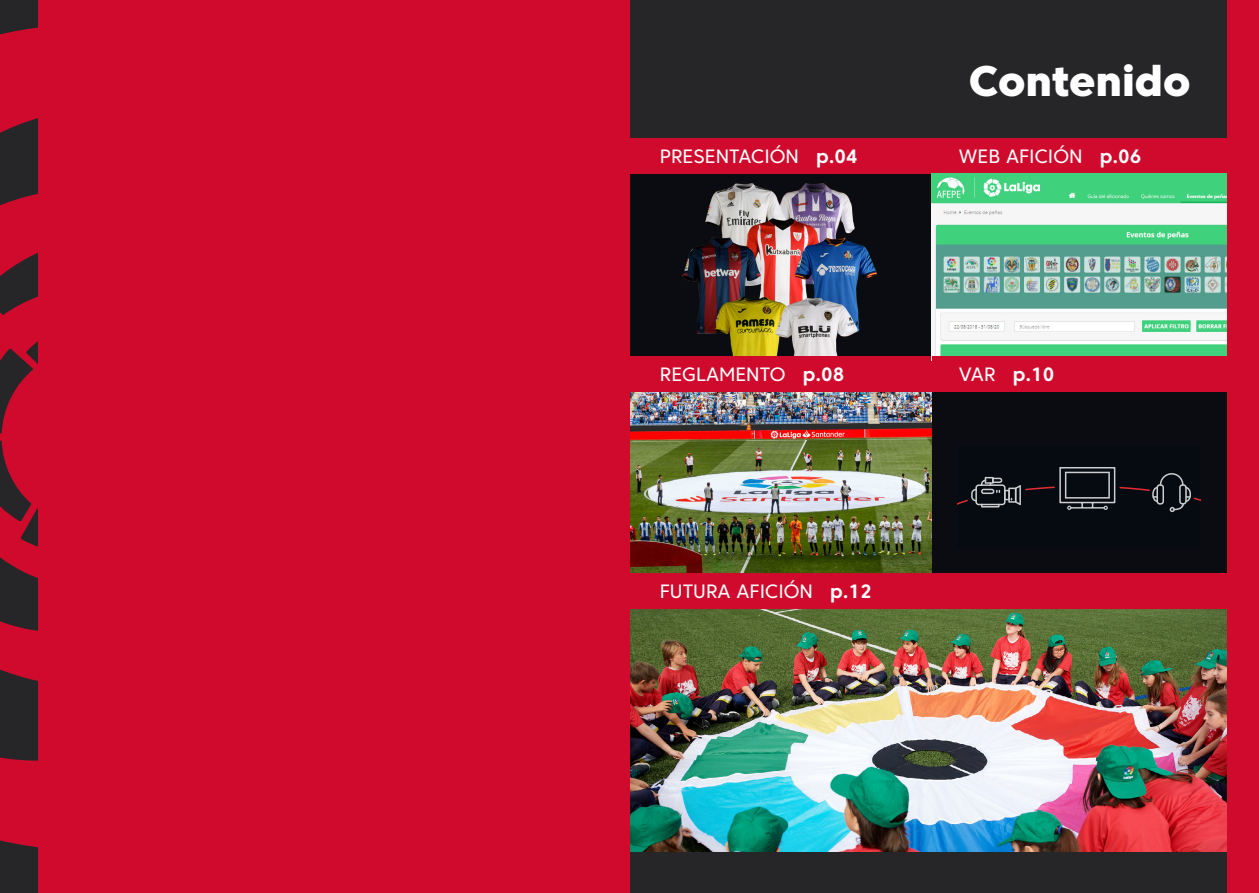
<style>
.page{position:relative;width:1259px;height:893px;background:#fff}
.page>*{position:absolute;margin:0;border:0;box-sizing:border-box;transform-origin:0 0}
.t1{font:800 42.75px "Core Sans C 85";color:#fff}
.t2{font:19.2px "Core Sans C 45";color:#fff}
.t3{font:700 19.2px "Core Sans C 65";color:#fff}
.s1{font-family:"Core Sans C 65";font-weight:700}
.s2{font-family:"Core Sans C 45";font-weight:400}
</style>
<div class="page">
<div style="left:629px;top:0;width:598px;height:893px;background:#262629"></div>
<div style="left:629px;top:174px;width:303px;height:182px;background:#0a0c12"></div>
<img style="left:682px;top:183px;width:195px;height:173px">
<div style="left:629px;top:138px;width:303px;height:36px;background:#d00a2c"></div>
<img style="left:629px;top:391px;width:303px;height:182px">
<div style="left:629px;top:356px;width:303px;height:35px;background:#d00a2c"></div>
<img style="left:629px;top:609px;width:598px;height:242px">
<div style="left:629px;top:573px;width:598px;height:36px;background:#d00a2c"></div>
<div style="left:932px;top:138px;width:295px;height:36px;background:#d00a2c"></div>
<div style="left:0;top:0;width:629px;height:893px;background:#d00a2c"></div>
<img style="left:932px;top:174px;width:295px;height:182px">
<div style="left:932px;top:391px;width:295px;height:182px;background:#0a0c12"></div>
<div style="left:932px;top:356px;width:295px;height:35px;background:#d00a2c"></div>
<div style="left:957px;top:446px;width:243px;height:102px;background:#060a11"></div>
<svg style="left:957px;top:467px;width:243px;height:45px"></svg>
<svg style="left:0;top:0;width:37px;height:893px"></svg>
<div style="left:1227px;top:0;width:32px;height:893px;background:#d00a2c"></div>
<h1 class="t1" style="left:969px;top:54px;width:223px">Contenido</h1>
<p class="t2" style="left:660px;top:144px;width:199px">PRESENTACIÓN <span class="s1">p.04</span></p>
<p class="t2" style="left:959px;top:144px;width:184px">WEB AFICIÓN <span class="s1">p.06</span></p>
<p class="t2" style="left:660px;top:363px;width:186px">REGLAMENTO <span class="s1">p.08</span></p>
<p class="t2" style="left:660px;top:579px;width:213px">FUTURA AFICIÓN <span class="s1">p.12</span></p>
<p class="t3" style="left:959px;top:363px;width:97px"><span class="s2">VAR</span> p.10</p>
</div>
